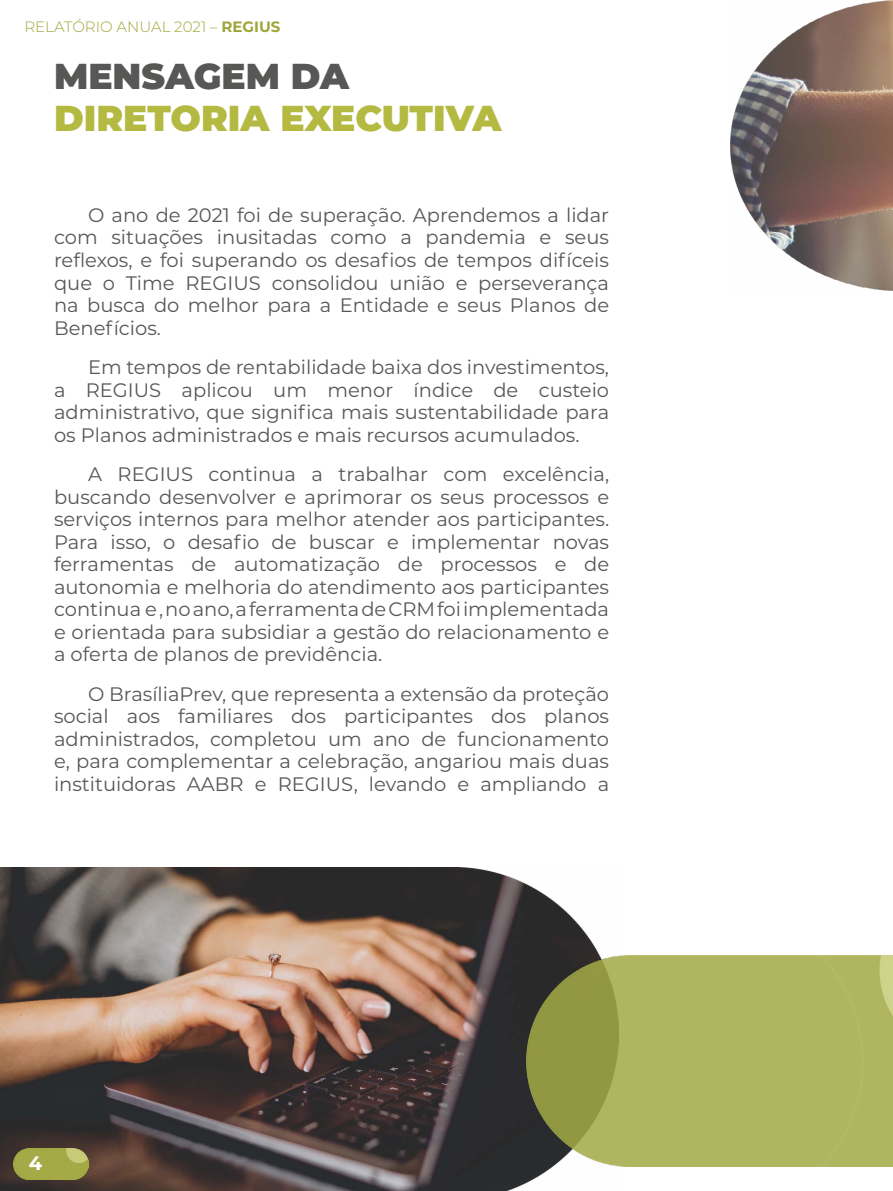
<style>
.page{position:relative;width:893px;height:1191px;background:#fff}
.page>*{position:absolute;margin:0;border:0;box-sizing:border-box;transform-origin:0 0}
.t1{font:900 36px "Montserrat";color:#b4ba41}
.t2{font:900 36px "Montserrat";color:#575756}
.t3{font:19.5px/22.5px "Montserrat";color:#575756;text-align:justify}
.t4{font:700 19.5px "Montserrat";color:#fff}
.t5{font:300 15px "Montserrat";color:#9ea63a}
.s1{font-weight:700}
</style>
<div class="page">
<img style="left:0;top:867px;width:618px;height:324px">
<img style="left:526px;top:956px;width:367px;height:210px">
<img style="left:14px;top:1148px;width:74px;height:31px">
<img style="left:730px;top:0;width:163px;height:291px">
<p class="t5" style="left:24px;top:16px;width:257px">RELATÓRIO ANUAL 2021 – <span class="s1">REGIUS</span></p>
<p class="t2" style="left:54px;top:49px;width:297px">MENSAGEM DA</p>
<p class="t1" style="left:54px;top:91px;width:449px">DIRETORIA EXECUTIVA</p>
<p class="t3" style="left:54px;top:203px;width:557px;text-indent:34px">O ano de 2021 foi de superação. Aprendemos a lidar com situações inusitadas como a pandemia e seus reflexos, e foi superando os desafios de tempos difíceis que o Time REGIUS consolidou união e perseverança na busca do melhor para a Entidade e seus Planos de Benefícios.</p>
<p class="t3" style="left:54px;top:355px;width:557px;text-indent:34px">Em tempos de rentabilidade baixa dos investimentos, a REGIUS aplicou um menor índice de custeio administrativo, que significa mais sustentabilidade para os Planos administrados e mais recursos acumulados.</p>
<p class="t3" style="left:54px;top:462px;width:557px;text-indent:34px">A REGIUS continua a trabalhar com excelência, buscando desenvolver e aprimorar os seus processos e serviços internos para melhor atender aos participantes.<br>Para isso, o desafio de buscar e implementar novas ferramentas de automatização de processos e de autonomia e melhoria do atendimento aos participantes continua e , no ano, a ferramenta de CRM foi implementada e orientada para subsidiar a gestão do relacionamento e a oferta de planos de previdência.</p>
<p class="t3" style="left:54px;top:682px;width:557px;text-indent:34px">O BrasíliaPrev, que representa a extensão da proteção social aos familiares dos participantes dos planos administrados, completou um ano de funcionamento e, para complementar a celebração, angariou mais duas instituidoras AABR e REGIUS, levando e ampliando a</p>
<p class="t4" style="left:29px;top:1149px;width:15px">4</p>
</div>
